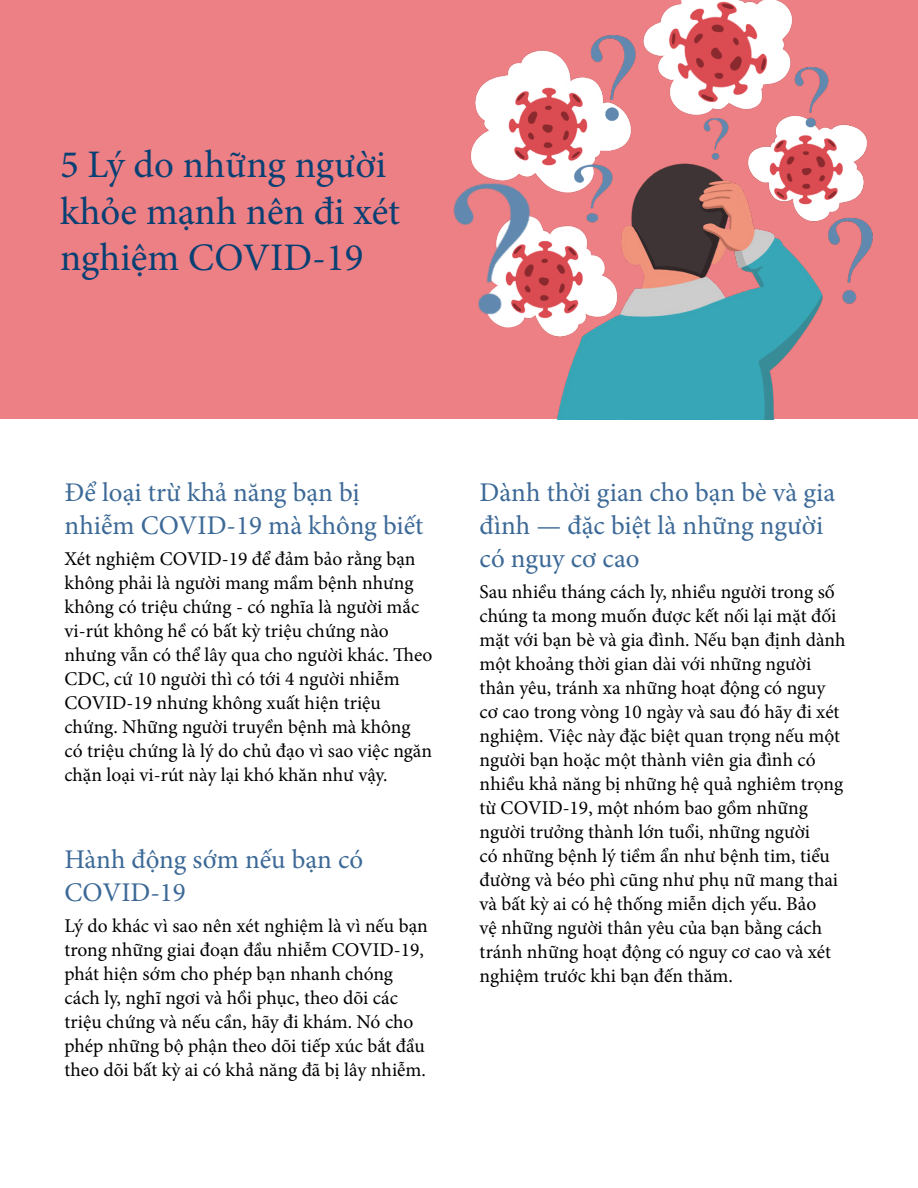
<style>
.page{position:relative;width:918px;height:1188px;background:#fff}
.page>*{position:absolute;margin:0;border:0;box-sizing:border-box;transform-origin:0 0}
.t1{font:39px/46.5px "Minion Pro";color:#094074}
.t2{font:27px/33px "Minion Pro";color:#3c6997}
.t3{font:19.5px/24px "Minion Pro";color:#000}
</style>
<div class="page">
<div style="left:0;top:0;width:918px;height:419px;background:#ec8084"></div>
<img style="left:453px;top:0;width:420px;height:419px">
<h1 class="t1" style="left:60px;top:142px;width:342px">5 Lý do những người khỏe mạnh nên đi xét nghiệm COVID-19</h1>
<h2 class="t2" style="left:64px;top:476px;width:360px">Để loại trừ khả năng bạn bị nhiễm COVID-19 mà không biết</h2>
<p class="t3" style="left:64px;top:547px;width:369px">Xét nghiệm COVID-19 để đảm bảo rằng bạn không phải là người mang mầm bệnh nhưng không có triệu chứng - có nghĩa là người mắc vi-rút không hề có bất kỳ triệu chứng nào nhưng vẫn có thể lây qua cho người khác. Theo CDC, cứ 10 người thì có tới 4 người nhiễm COVID-19 nhưng không xuất hiện triệu chứng. Những người truyền bệnh mà không có triệu chứng là lý do chủ đạo vì sao việc ngăn chặn loại vi-rút này lại khó khăn như vậy.</p>
<h2 class="t2" style="left:64px;top:843px;width:300px">Hành động sớm nếu bạn có<br>COVID-19</h2>
<p class="t3" style="left:64px;top:914px;width:365px">Lý do khác vì sao nên xét nghiệm là vì nếu bạn trong những giai đoạn đầu nhiễm COVID-19, phát hiện sớm cho phép bạn nhanh chóng cách ly, nghĩ ngơi và hồi phục, theo dõi các triệu chứng và nếu cần, hãy đi khám. Nó cho phép những bộ phận theo dõi tiếp xúc bắt đầu theo dõi bất kỳ ai có khả năng đã bị lây nhiễm.</p>
<h2 class="t2" style="left:480px;top:476px;width:357px">Dành thời gian cho bạn bè và gia đình — đặc biệt là những người có nguy cơ cao</h2>
<p class="t3" style="left:480px;top:580px;width:368px">Sau nhiều tháng cách ly, nhiều người trong số chúng ta mong muốn được kết nối lại mặt đối mặt với bạn bè và gia đình. Nếu bạn định dành một khoảng thời gian dài với những người thân yêu, tránh xa những hoạt động có nguy cơ cao trong vòng 10 ngày và sau đó hãy đi xét nghiệm. Việc này đặc biệt quan trọng nếu một người bạn hoặc một thành viên gia đình có nhiều khả năng bị những hệ quả nghiêm trọng từ COVID-19, một nhóm bao gồm những người trưởng thành lớn tuổi, những người<br>có những bệnh lý tiềm ẩn như bệnh tim, tiểu đường và béo phì cũng như phụ nữ mang thai và bất kỳ ai có hệ thống miễn dịch yếu. Bảo<br>vệ những người thân yêu của bạn bằng cách tránh những hoạt động có nguy cơ cao và xét nghiệm trước khi bạn đến thăm.</p>
</div>
